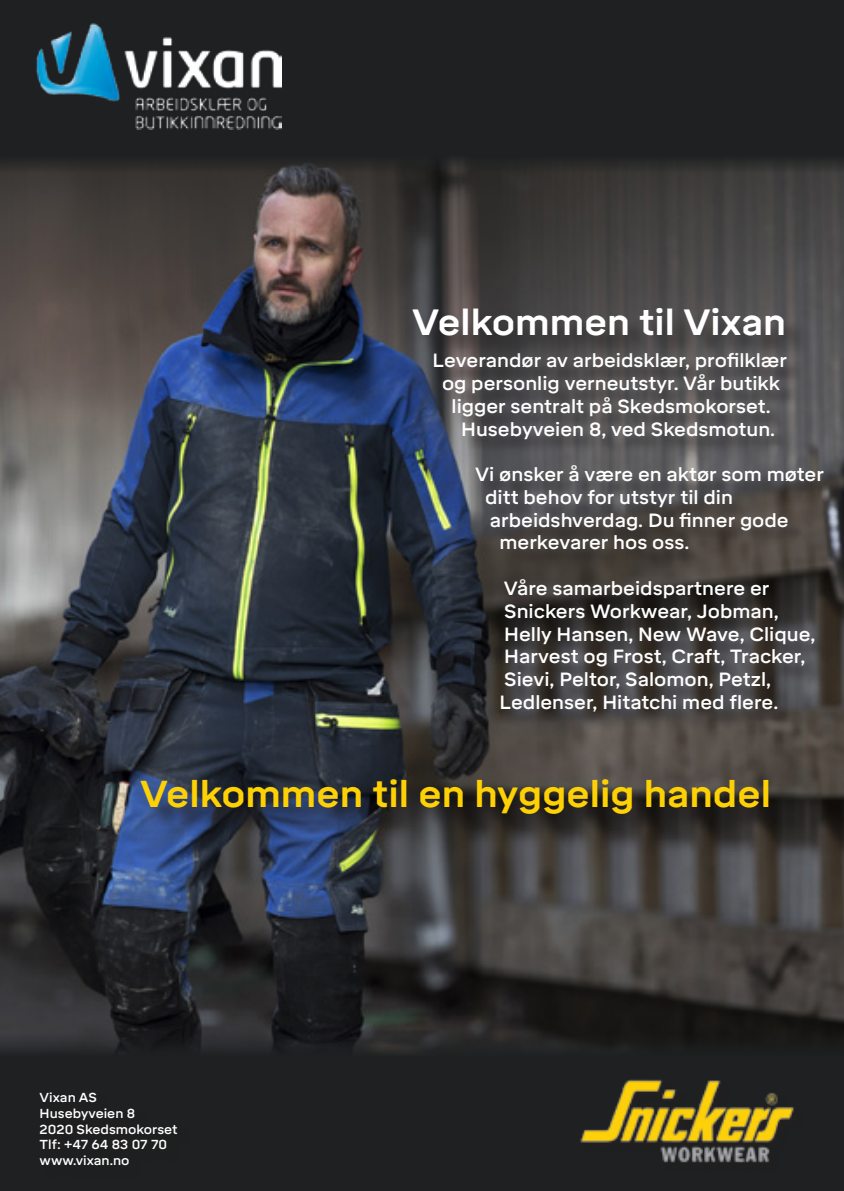
<style>
.page{position:relative;width:844px;height:1191px;background:#fff}
.page>*{position:absolute;margin:0;border:0;box-sizing:border-box;transform-origin:0 0}
.t1{font:700 37.1px "Mikro";color:#fed105}
.t2{font:700 36.23px "Mikro";color:#fff}
.t3{font:500 18.9px/22.8px "Mikro";color:#fff}
.t4{font:500 12.95px/15.6px "Mikro";color:#fff}
</style>
<div class="page">
<img style="left:0;top:173px;width:843px;height:859px">
<div style="left:0;top:0;width:843px;height:136px;background:#1e2021"></div>
<div style="left:0;top:111px;width:843px;height:62px;background:#1e2021"></div>
<div style="left:0;top:1065px;width:843px;height:126px;background:#1e2021"></div>
<div style="left:0;top:1032px;width:843px;height:80px;background:#1e2021"></div>
<div style="left:436px;top:355px;width:406px;height:376px;background:#231f20;opacity:.75"></div>
<div style="left:42px;top:1094px;width:148px;height:83px;background:#231f20"></div>
<div style="left:416px;top:311px;width:392px;height:49px;background:#231f20;opacity:.75"></div>
<img style="left:580px;top:1079px;width:214px;height:84px">
<img style="left:36px;top:23px;width:245px;height:106px">
<div style="left:145px;top:782px;width:649px;height:56px;background:#231f20;opacity:.75"></div>
<h2 class="t2" style="left:412px;top:301px;width:375px">Velkommen til Vixan</h2>
<p class="t3" style="left:432px;top:349px;width:356px">Leverandør av arbeidsklær, profilklær</p>
<p class="t3" style="left:442px;top:372px;width:339px">og personlig verneutstyr. Vår butikk</p>
<p class="t3" style="left:451px;top:395px;width:320px">ligger sentralt på Skedsmokorset.</p>
<p class="t3" style="left:461px;top:418px;width:315px">Husebyveien 8, ved Skedsmotun.</p>
<p class="t3" style="left:475px;top:463px;width:350px">Vi ønsker å være en aktør som møter</p>
<p class="t3" style="left:485px;top:486px;width:249px">ditt behov for utstyr til din</p>
<p class="t3" style="left:489px;top:509px;width:300px">arbeidshverdag. Du finner gode</p>
<p class="t3" style="left:499px;top:531px;width:191px">merkevarer hos oss.</p>
<p class="t3" style="left:499px;top:577px;width:317px">Våre samarbeidspartnere er<br>Snickers Workwear, Jobman,<br>Helly Hansen, New Wave, Clique,<br>Harvest og Frost, Craft, Tracker,<br>Sievi, Peltor, Salomon, Petzl,<br>Ledlenser, Hitatchi med flere.</p>
<h1 class="t1" style="left:140px;top:772px;width:632px">Velkommen til en hyggelig handel</h1>
<p class="t4" style="left:40px;top:1090px;width:139px">Vixan AS<br>Husebyveien 8<br>2020 Skedsmokorset<br>Tlf: +47 64 83 07 70 www.vixan.no</p>
</div>
